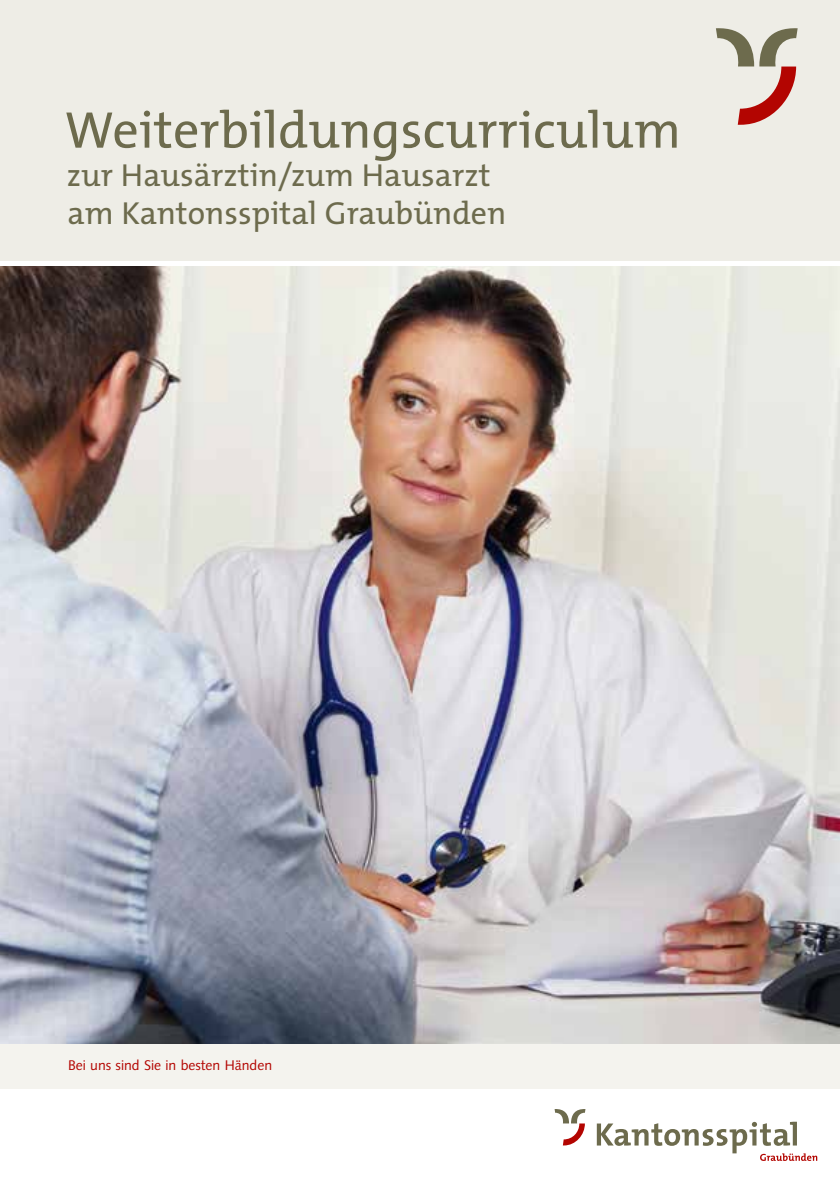
<style>
.page{position:relative;width:840px;height:1191px;background:#fff}
.page>*{position:absolute;margin:0;border:0;box-sizing:border-box;transform-origin:0 0}
.t1{font:52px "The Mix B5 Plain";color:#6d6b4d}
.t2{font:32px/38.4px "The Mix B5 Plain";color:#6d6b4d}
.t3{font:14px "Syntax";color:#b30501}
</style>
<div class="page">
<svg style="left:554px;top:1109px;width:31px;height:36px"></svg>
<svg style="left:596px;top:1121px;width:220px;height:40px"></svg>
<div style="left:0;top:0;width:839px;height:261px;background:#eeede6"></div>
<div style="left:0;top:1037px;width:839px;height:52px;background:#f4f3ee"></div>
<svg style="left:716px;top:28px;width:81px;height:97px"></svg>
<img style="left:0;top:266px;width:839px;height:777px">
<h1 class="t1" style="left:64px;top:102px;width:617px">Weiterbildungscurriculum</h1>
<p class="t2" style="left:67px;top:157px;width:441px">zur Hausärztin/zum Hausarzt am Kantonsspital Graubünden</p>
<p class="t3" style="left:68px;top:1056px;width:205px">Bei uns sind Sie in besten Händen</p>
</div>
